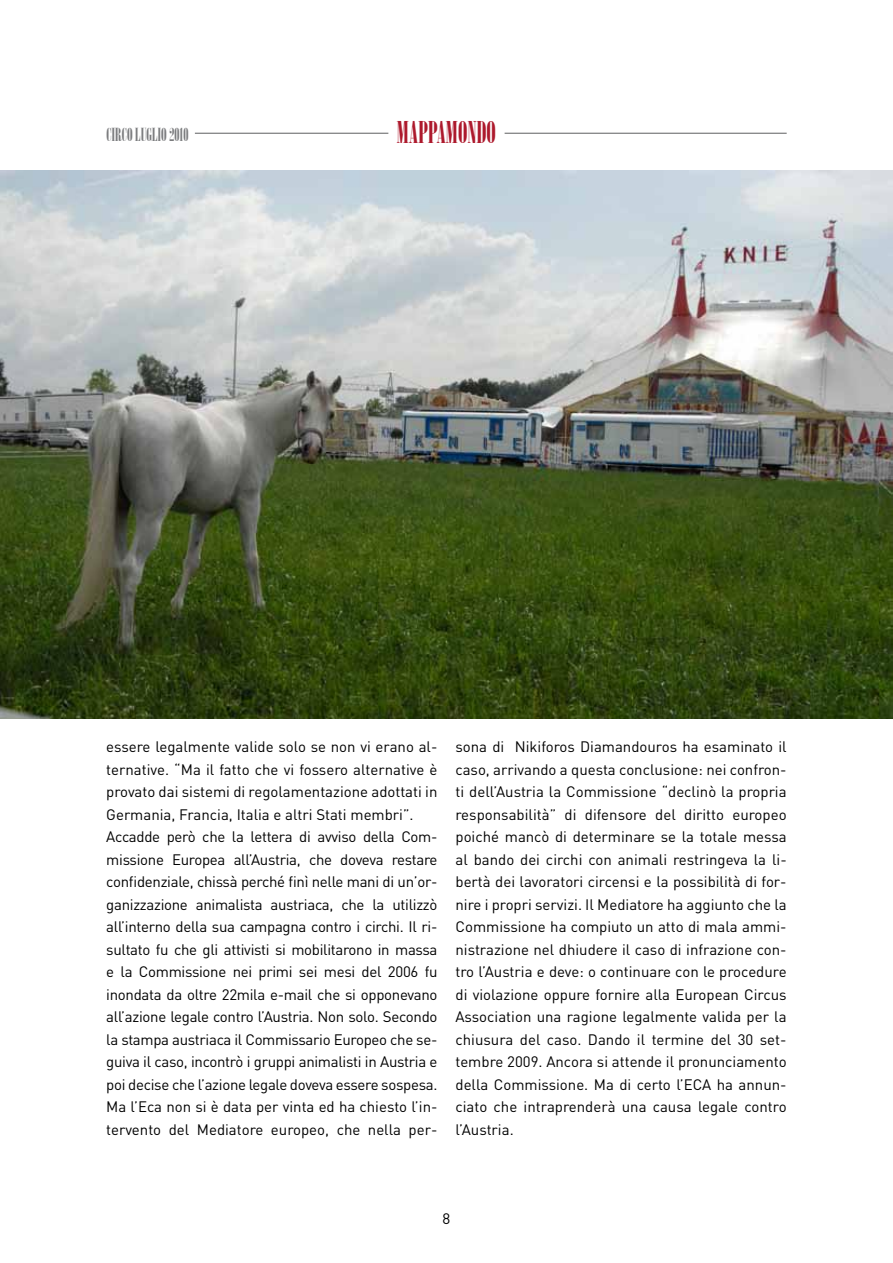
<style>
.page{position:relative;width:893px;height:1263px;background:#fff}
.page>*{position:absolute;margin:0;border:0;box-sizing:border-box;transform-origin:0 0}
.t1{font:30px "Onyx";color:#ad192c}
.t2{font:18px "Onyx";color:#7b7c7e}
.t3{font:15px/22.5px "DIN";letter-spacing:-.02em;color:#000}
</style>
<div class="page">
<img style="left:0;top:170px;width:893px;height:549px">
<hr style="left:195px;top:133px;width:193px;height:1px;background:#707172">
<hr style="left:505px;top:133px;width:282px;height:1px;background:#707172">
<p class="t2" style="left:107px;top:124px;width:83px">CIRCO LUGLIO 2010</p>
<h1 class="t1" style="left:397px;top:115px;width:101px">MAPPAMONDO</h1>
<p class="t3" style="left:106px;top:735px;width:333px">essere legalmente valide solo se non vi erano al&shy;ternative. “Ma il fatto che vi fossero alternative è provato dai sistemi di regolamentazione adottati in Germania, Francia, Italia e altri Stati membri”.<br>Accadde però che la lettera di avviso della Com&shy;missione Europea all’Austria, che doveva restare confidenziale, chissà perché finì nelle mani di un’or&shy;ganizzazione animalista austriaca, che la utilizzò all’interno della sua campagna contro i circhi. Il ri&shy;sultato fu che gli attivisti si mobilitarono in massa e la Commissione nei primi sei mesi del 2006 fu inondata da oltre 22mila e-mail che si opponevano all’azione legale contro l’Austria. Non solo. Secondo la stampa austriaca il Commissario Europeo che se&shy;guiva il caso, incontrò i gruppi animalisti in Austria e poi decise che l’azione legale doveva essere sospesa.<br>Ma l’Eca non si è data per vinta ed ha chiesto l’in&shy;tervento del Mediatore europeo, che nella per-</p>
<p class="t3" style="left:455px;top:735px;width:333px;text-align:justify">sona di Nikiforos Diamandouros ha esaminato il caso, arrivando a questa conclusione: nei confron&shy;ti dell’Austria la Commissione “declinò la propria responsabilità” di difensore del diritto europeo poiché mancò di determinare se la totale messa al bando dei circhi con animali restringeva la li&shy;bertà dei lavoratori circensi e la possibilità di for&shy;nire i propri servizi. Il Mediatore ha aggiunto che la Commissione ha compiuto un atto di mala ammi&shy;nistrazione nel dhiudere il caso di infrazione con&shy;tro l’Austria e deve: o continuare con le procedure di violazione oppure fornire alla European Circus Association una ragione legalmente valida per la chiusura del caso. Dando il termine del 30 set&shy;tembre 2009. Ancora si attende il pronunciamento della Commissione. Ma di certo l’ECA ha annun&shy;ciato che intraprenderà una causa legale contro l’Austria.</p>
<p class="t3" style="left:443px;top:1207px;width:9px">8</p>
</div>
